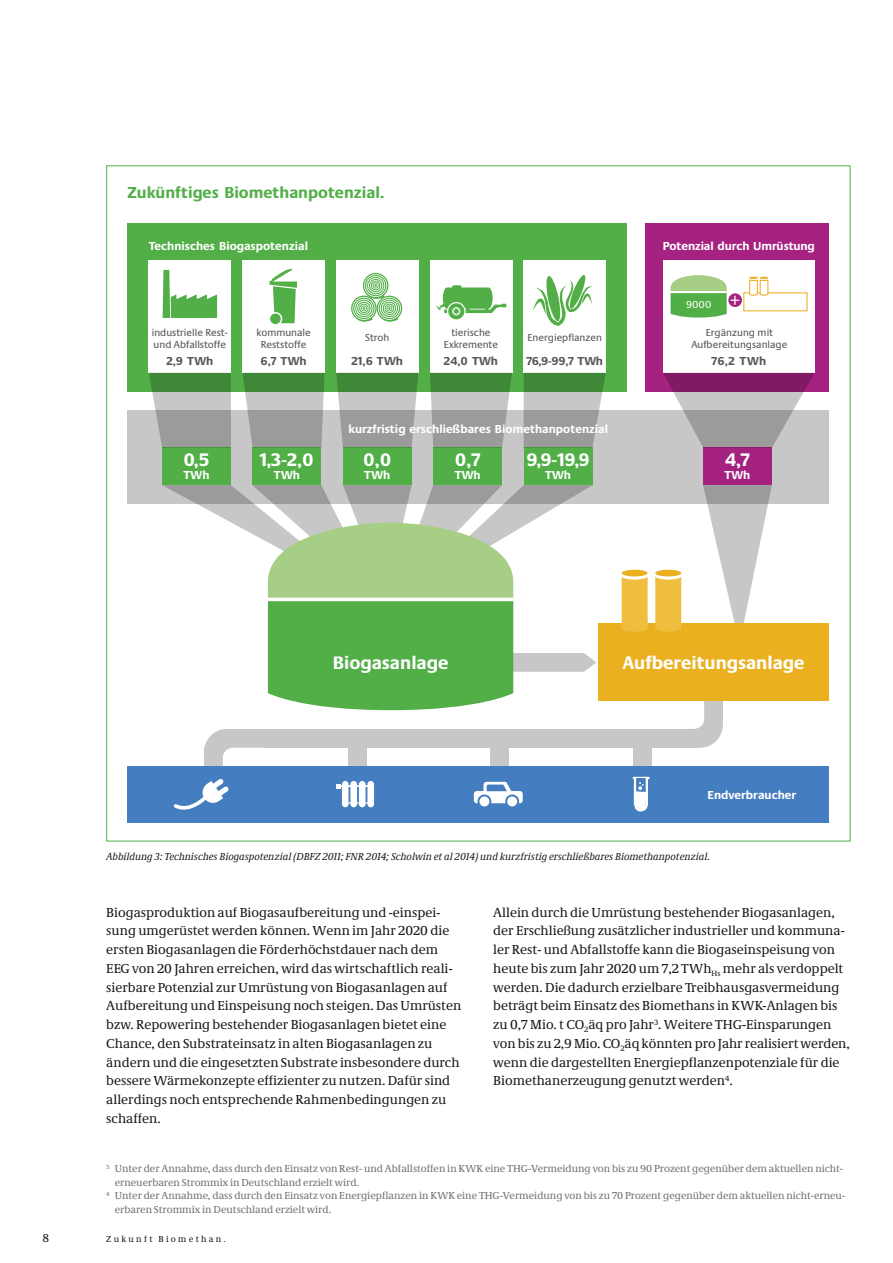
<style>
.page{position:relative;width:893px;height:1263px;background:#fff}
.page>*{position:absolute;margin:0;border:0;box-sizing:border-box;transform-origin:0 0}
.t1{font:700 18.9px "Neue Praxis";color:#fff}
.t2{font:700 18.75px "Neue Praxis";color:#fff}
.t3{font:700 16.5px "Neue Praxis";color:#52af47}
.t4{font:700 14.4px "Neue Praxis";color:#fff}
.t5{font:13.5px/18.8px "Neue Demos";color:#1a1918}
.t6{font:700 12px "Neue Praxis";color:#fff}
.t7{font:700 12px "Neue Praxis";color:#575757}
.t8{font:12px "Neue Demos";color:#1a1918}
.t9{font:10.5px "Neue Demos";color:#6f706f}
.t10{font:10.5px/12px "Neue Praxis";color:#575757;text-align:center}
.t11{font:italic 10.5px "Neue Demos";color:#1a1918}
.t12{font:10.5px "Neue Praxis";color:#fff}
.t13{font:9px "Neue Demos";letter-spacing:.25em;color:#1a1918}
</style>
<div class="page">
<div style="left:128px;top:410px;width:701px;height:94px;background:#c7c7c7"></div>
<div style="left:128px;top:223px;width:499px;height:168px;background:#52af47"></div>
<div style="left:162px;top:448px;width:69px;height:37px;background:#52af47"></div>
<div style="left:253px;top:448px;width:68px;height:37px;background:#52af47"></div>
<div style="left:343px;top:448px;width:69px;height:37px;background:#52af47"></div>
<div style="left:703px;top:448px;width:69px;height:37px;background:#a52281"></div>
<div style="left:433px;top:448px;width:69px;height:37px;background:#52af47"></div>
<div style="left:524px;top:448px;width:68px;height:37px;background:#52af47"></div>
<div style="left:645px;top:223px;width:184px;height:168px;background:#a52281"></div>
<div style="left:336px;top:260px;width:82px;height:113px;background:#fff"></div>
<svg style="left:351px;top:272px;width:52px;height:50px"></svg>
<div style="left:243px;top:260px;width:82px;height:113px;background:#fff"></div>
<svg style="left:269px;top:269px;width:28px;height:54px"></svg>
<div style="left:430px;top:260px;width:82px;height:113px;background:#fff"></div>
<svg style="left:436px;top:285px;width:70px;height:34px"></svg>
<div style="left:524px;top:260px;width:82px;height:113px;background:#fff"></div>
<div style="left:149px;top:260px;width:82px;height:113px;background:#fff"></div>
<svg style="left:163px;top:270px;width:54px;height:48px"></svg>
<div style="left:663px;top:260px;width:152px;height:113px;background:#fff"></div>
<svg style="left:749px;top:277px;width:20px;height:19px"></svg>
<svg style="left:671px;top:275px;width:56px;height:43px;background:#85c475"></svg>
<svg style="left:149px;top:373px;width:666px;height:75px"></svg>
<div style="left:728px;top:293px;width:14px;height:14px;background:#a52281;border-radius:50%"></div>
<svg style="left:532px;top:275px;width:61px;height:51px"></svg>
<svg style="left:703px;top:485px;width:69px;height:138px"></svg>
<div style="left:704px;top:666px;width:19px;height:59px;background:#c7c7c7"></div>
<div style="left:490px;top:748px;width:19px;height:75px;background:#c7c7c7"></div>
<div style="left:633px;top:748px;width:19px;height:75px;background:#c7c7c7"></div>
<div style="left:348px;top:742px;width:18px;height:81px;background:#c7c7c7"></div>
<div style="left:227px;top:729px;width:473px;height:19px;background:#c7c7c7"></div>
<div style="left:678px;top:702px;width:45px;height:46px;background:#c7c7c7;border-radius:50%"></div>
<div style="left:204px;top:729px;width:45px;height:46px;background:#c7c7c7;border-radius:50%"></div>
<svg style="left:163px;top:485px;width:433px;height:225px"></svg>
<svg style="left:678px;top:702px;width:26px;height:27px"></svg>
<div style="left:128px;top:766px;width:701px;height:57px;background:#457ec0"></div>
<div style="left:598px;top:623px;width:231px;height:78px;background:#eab020"></div>
<svg style="left:622px;top:576px;width:26px;height:56px"></svg>
<svg style="left:655px;top:576px;width:26px;height:56px"></svg>
<div style="left:622px;top:570px;width:26px;height:6px;background:#eab020;border-radius:50%"></div>
<div style="left:655px;top:570px;width:26px;height:6px;background:#eab020;border-radius:50%"></div>
<svg style="left:173px;top:748px;width:76px;height:62px"></svg>
<div style="left:342px;top:781px;width:7px;height:26px;background:#fff;border-radius:3px"></div>
<hr style="left:336px;top:785px;width:34px;height:2px;background:#fff">
<div style="left:350px;top:781px;width:7px;height:26px;background:#fff;border-radius:3px"></div>
<div style="left:359px;top:781px;width:7px;height:26px;background:#fff;border-radius:3px"></div>
<div style="left:367px;top:781px;width:7px;height:26px;background:#fff;border-radius:3px"></div>
<div style="left:507px;top:796px;width:10px;height:10px;background:#fff;border-radius:50%"></div>
<div style="left:479px;top:796px;width:10px;height:10px;background:#fff;border-radius:50%"></div>
<svg style="left:474px;top:782px;width:49px;height:21px"></svg>
<svg style="left:633px;top:776px;width:16px;height:36px"></svg>
<p class="t3" style="left:128px;top:182px;width:258px">Zukünftiges Biomethanpotenzial.</p>
<p class="t6" style="left:149px;top:239px;width:161px">Technisches Biogaspotenzial</p>
<p class="t6" style="left:663px;top:239px;width:153px">Potenzial durch Umrüstung</p>
<p class="t12" style="left:686px;top:298px;width:27px">9000</p>
<p class="t4" style="left:731px;top:291px;width:11px">+</p>
<p class="t10" style="left:691px;top:326px;width:98px">Ergänzung mit<br>Aufbereitungsanlage</p>
<p class="t10" style="left:152px;top:326px;width:78px;text-align:left">industrielle Rest&shy;und Abfallstoffe</p>
<p class="t7" style="left:166px;top:354px;width:48px">2,9 TWh</p>
<p class="t7" style="left:711px;top:354px;width:56px">76,2 TWh</p>
<p class="t10" style="left:256px;top:326px;width:56px">kommunale<br>Reststoffe</p>
<p class="t10" style="left:444px;top:326px;width:56px">tierische<br>Exkremente</p>
<p class="t10" style="left:527px;top:331px;width:76px">Energiepflanzen</p>
<p class="t7" style="left:526px;top:354px;width:78px">76,9-99,7 TWh</p>
<p class="t10" style="left:365px;top:331px;width:26px">Stroh</p>
<p class="t7" style="left:261px;top:354px;width:47px">6,7 TWh</p>
<p class="t7" style="left:352px;top:354px;width:53px">21,6 TWh</p>
<p class="t7" style="left:444px;top:354px;width:56px">24,0 TWh</p>
<h1 class="t1" style="left:183px;top:449px;width:28px">0,5</h1>
<p class="t6" style="left:184px;top:468px;width:28px">TWh</p>
<h1 class="t1" style="left:260px;top:449px;width:55px">1,3-2,0</h1>
<p class="t6" style="left:274px;top:468px;width:28px">TWh</p>
<p class="t6" style="left:349px;top:422px;width:261px">kurzfristig erschließbares Biomethanpotenzial</p>
<h1 class="t1" style="left:363px;top:449px;width:30px">0,0</h1>
<p class="t6" style="left:364px;top:468px;width:28px">TWh</p>
<h1 class="t1" style="left:455px;top:449px;width:27px">0,7</h1>
<p class="t6" style="left:455px;top:468px;width:28px">TWh</p>
<h1 class="t1" style="left:526px;top:449px;width:65px">9,9-19,9</h1>
<p class="t6" style="left:545px;top:468px;width:28px">TWh</p>
<h1 class="t1" style="left:725px;top:449px;width:26px">4,7</h1>
<p class="t6" style="left:724px;top:468px;width:28px">TWh</p>
<h2 class="t2" style="left:333px;top:651px;width:117px">Biogasanlage</h2>
<h2 class="t2" style="left:623px;top:651px;width:183px">Aufbereitungsanlage</h2>
<p class="t6" style="left:708px;top:788px;width:90px">Endverbraucher</p>
<p class="t11" style="left:106px;top:850px;width:606px">Abbildung 3: Technisches Biogaspotenzial (DBFZ 2011; FNR 2014; Scholwin et al 2014) und kurzfristig erschließbares Biomethanpotenzial.</p>
<p class="t5" style="left:106px;top:902px;width:356px">Biogasproduktion auf Biogasaufbereitung und -einspei&shy;sung umgerüstet werden können. Wenn im Jahr 2020 die ersten Biogasanlagen die Förderhöchstdauer nach dem EEG von 20 Jahren erreichen, wird das wirtschaftlich reali&shy;sierbare Potenzial zur Umrüstung von Biogasanlagen auf Aufbereitung und Einspeisung noch steigen. Das Umrüsten bzw. Repowering bestehender Biogasanlagen bietet eine Chance, den Substrateinsatz in alten Biogasanlagen zu ändern und die eingesetzten Substrate insbesondere durch bessere Wärmekonzepte effizienter zu nutzen. Dafür sind allerdings noch entsprechende Rahmenbedingungen zu schaffen.</p>
<p class="t5" style="left:493px;top:902px;width:358px">Allein durch die Umrüstung bestehender Biogasanlagen, der Erschließung zusätzlicher industrieller und kommuna&shy;ler Rest- und Abfallstoffe kann die Biogaseinspeisung von heute bis zum Jahr 2020 um 7,2 TWh<sub>Hs</sub> mehr als verdoppelt werden. Die dadurch erzielbare Treibhausgasvermeidung beträgt beim Einsatz des Biomethans in KWK-Anlagen bis zu 0,7 Mio. t CO<sub>2</sub>äq pro Jahr<sup>3</sup>. Weitere THG-Einsparungen von bis zu 2,9 Mio. CO<sub>2</sub>äq könnten pro Jahr realisiert werden, wenn die dargestellten Energiepflanzenpotenziale für die Biomethanerzeugung genutzt werden<sup>4</sup>.</p>
<p class="t9" style="left:106px;top:1162px;width:738px"><sup>3</sup> Unter der Annahme, dass durch den Einsatz von Rest- und Abfallstoffen in KWK eine THG-Vermeidung von bis zu 90 Prozent gegenüber dem aktuellen nicht-</p>
<p class="t9" style="left:115px;top:1175px;width:246px">erneuerbaren Strommix in Deutschland erzielt wird.</p>
<p class="t9" style="left:106px;top:1189px;width:740px"><sup>4</sup> Unter der Annahme, dass durch den Einsatz von Energiepflanzen in KWK eine THG-Vermeidung von bis zu 70 Prozent gegenüber dem aktuellen nicht-erneu-</p>
<p class="t9" style="left:115px;top:1202px;width:218px">erbaren Strommix in Deutschland erzielt wird.</p>
<p class="t8" style="left:43px;top:1231px;width:8px">8</p>
<p class="t13" style="left:106px;top:1233px;width:121px">Zukunft Biomethan.</p>
</div>
